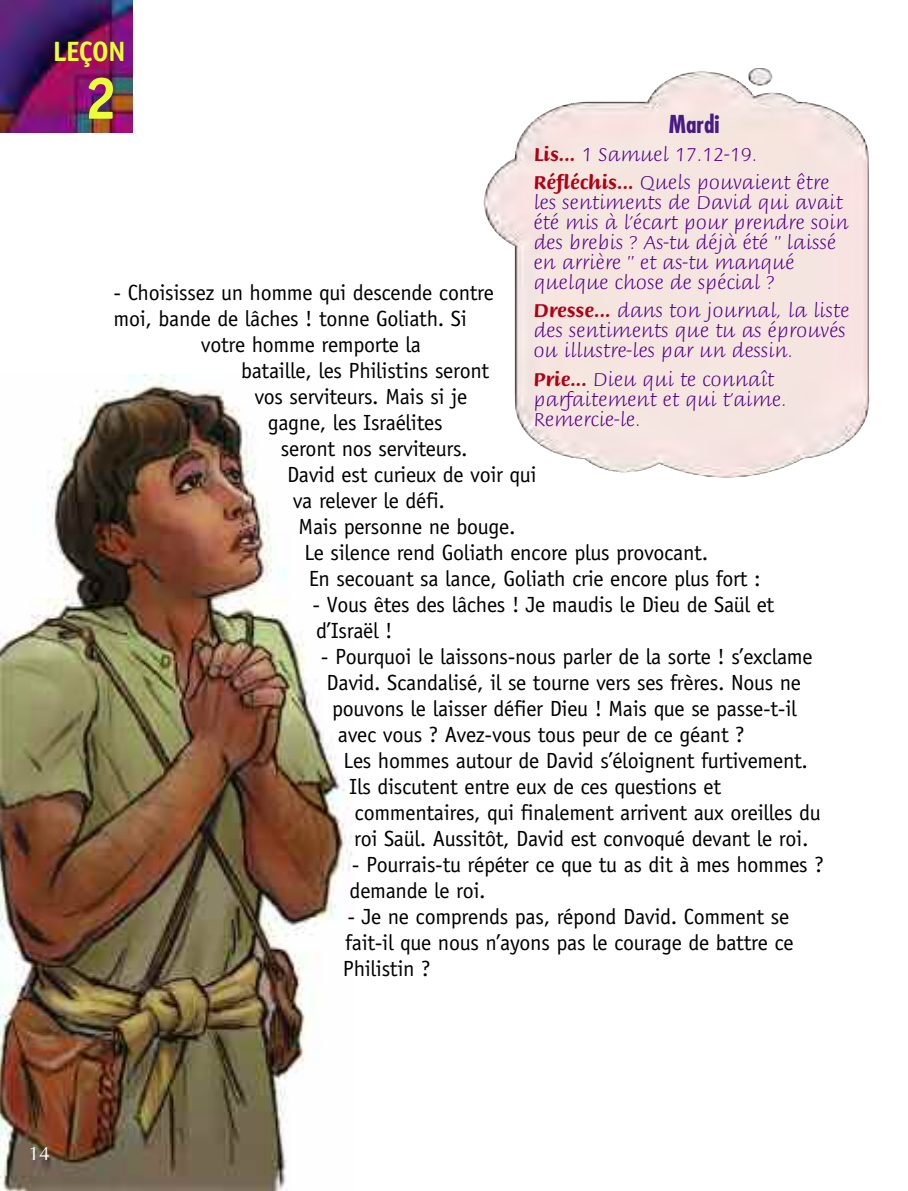
<style>
.page{position:relative;width:908px;height:1191px;background:#fff}
.page>*{position:absolute;margin:0;border:0;box-sizing:border-box;transform-origin:0 0}
.t1{font:700 60px "Officina Sans";color:#ebff38}
.t2{font:700 28px "Officina Sans";letter-spacing:-.025em;color:#ebff38}
.t3{font:700 condensed 24px "Futura";color:#481b84}
.t4{font:22px/26px "Officina Sans";letter-spacing:-.015em;color:#000}
.t5{font:20px/20px "Briem Script MM 217 wt";color:#510089}
.t6{font:20px "Optane";color:#fff}
.s1{font-family:"Briem Script MM 553 wt";color:#b10016}
</style>
<div class="page">
<img style="left:0;top:374px;width:352px;height:817px">
<img style="left:0;top:0;width:133px;height:133px">
<img style="left:483px;top:71px;width:386px;height:402px">
<p class="t2" style="left:53px;top:41px;width:74px">LEÇON</p>
<h1 class="t1" style="left:84px;top:76px;width:35px">2</h1>
<p class="t3" style="left:668px;top:114px;width:52px">Mardi</p>
<p class="t5" style="left:533px;top:142px;width:297px;line-height:28px"><span class="s1">Lis...</span> 1 Samuel 17.12-19.<br><span class="s1">Réfléchis...</span> Quels pouvaient être</p>
<p class="t5" style="left:533px;top:194px;width:316px">les sentiments de David qui avait été mis à l’écart pour prendre soin des brebis ? As-tu déjà été " laissé en arrière " et as-tu manqué quelque chose de spécial ?</p>
<p class="t5" style="left:533px;top:302px;width:317px"><span class="s1">Dresse...</span> dans ton journal, la liste des sentiments que tu as éprouvés ou illustre-les par un dessin.</p>
<p class="t5" style="left:533px;top:370px;width:255px"><span class="s1">Prie...</span> Dieu qui te connaît parfaitement et qui t’aime.<br>Remercie-le.</p>
<p class="t4" style="left:113px;top:281px;width:382px">- Choisissez un homme qui descende contre</p>
<p class="t4" style="left:113px;top:307px;width:354px">moi, bande de lâches ! tonne Goliath. Si</p>
<p class="t4" style="left:201px;top:333px;width:221px">votre homme remporte la</p>
<p class="t4" style="left:241px;top:359px;width:249px">bataille, les Philistins seront</p>
<p class="t4" style="left:254px;top:385px;width:214px">vos serviteurs. Mais si je</p>
<p class="t4" style="left:267px;top:411px;width:176px">gagne, les Israélites</p>
<p class="t4" style="left:281px;top:437px;width:188px">seront nos serviteurs.</p>
<p class="t4" style="left:287px;top:463px;width:251px">David est curieux de voir qui</p>
<p class="t4" style="left:293px;top:489px;width:153px">va relever le défi.</p>
<p class="t4" style="left:298px;top:515px;width:218px">Mais personne ne bouge.</p>
<p class="t4" style="left:304px;top:541px;width:405px">Le silence rend Goliath encore plus provocant.</p>
<p class="t4" style="left:308px;top:567px;width:453px">En secouant sa lance, Goliath crie encore plus fort :</p>
<p class="t4" style="left:312px;top:593px;width:463px">- Vous êtes des lâches ! Je maudis le Dieu de Saül et d’Israël !</p>
<p class="t4" style="left:321px;top:645px;width:493px">- Pourquoi le laissons-nous parler de la sorte ! s’exclame</p>
<p class="t4" style="left:326px;top:671px;width:476px">David. Scandalisé, il se tourne vers ses frères. Nous ne</p>
<p class="t4" style="left:332px;top:697px;width:466px">pouvons le laisser défier Dieu ! Mais que se passe-t-il</p>
<p class="t4" style="left:338px;top:723px;width:408px">avec vous ? Avez-vous tous peur de ce géant ?</p>
<p class="t4" style="left:343px;top:749px;width:466px">Les hommes autour de David s’éloignent furtivement.</p>
<p class="t4" style="left:349px;top:775px;width:373px">Ils discutent entre eux de ces questions et</p>
<p class="t4" style="left:354px;top:801px;width:467px">commentaires, qui finalement arrivent aux oreilles du</p>
<p class="t4" style="left:354px;top:827px;width:455px">roi Saül. Aussitôt, David est convoqué devant le roi.</p>
<p class="t4" style="left:349px;top:853px;width:475px">- Pourrais-tu répéter ce que tu as dit à mes hommes ? demande le roi.</p>
<p class="t4" style="left:343px;top:905px;width:452px">- Je ne comprends pas, répond David. Comment se fait-il que nous n’ayons pas le courage de battre ce<br>Philistin ?</p>
<p class="t6" style="left:28px;top:1145px;width:23px">14</p>
</div>
